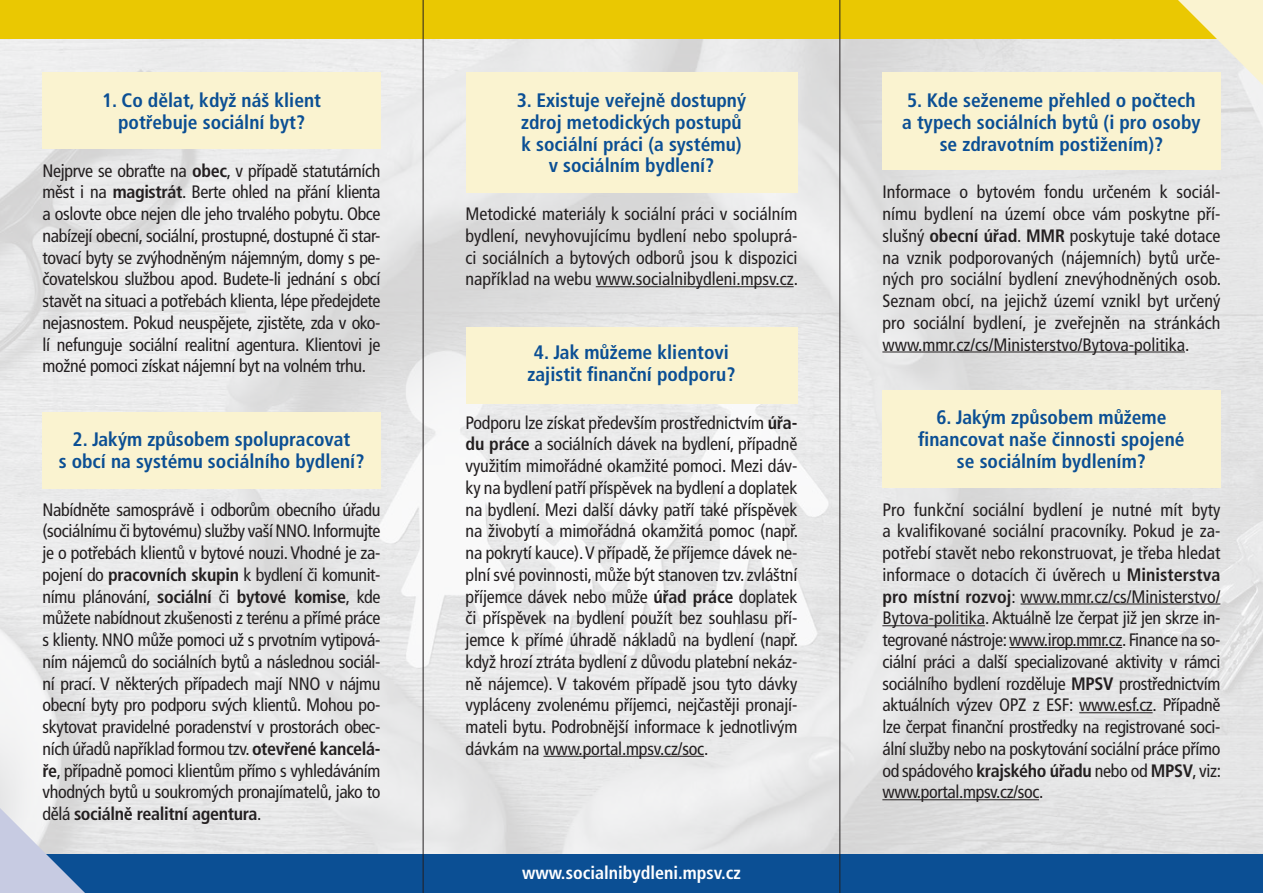
<style>
.page{position:relative;width:1263px;height:893px;background:#fff}
.page>*{position:absolute;margin:0;border:0;box-sizing:border-box;transform-origin:0 0}
.Titulek{font:700 condensed 19.5px/21.8px "Frutiger LT Com";color:#0b4f94;text-align:center}
.Základní_text{font:condensed 18px/21.8px "Frutiger LT Com";letter-spacing:-.02em;color:#231f20;text-align:justify}
.Základní_text-2{font:700 condensed 18px "Frutiger LT Com";color:#fff}
.s1{font-weight:700}
</style>
<div class="page">
<img style="left:0;top:38px;width:1263px;height:817px">
<div style="left:0;top:0;width:1263px;height:38px;background:#eac802"></div>
<svg style="left:1178px;top:0;width:85px;height:85px;background:#f1eac1"></svg>
<div style="left:0;top:855px;width:1263px;height:38px;background:#0b4f94"></div>
<svg style="left:0;top:808px;width:85px;height:85px"></svg>
<div style="left:466px;top:327px;width:331px;height:77px;background:#faf3d0"></div>
<div style="left:43px;top:412px;width:338px;height:77px;background:#faf3d0"></div>
<div style="left:43px;top:72px;width:338px;height:77px;background:#faf3d0"></div>
<div style="left:466px;top:72px;width:331px;height:120px;background:#faf3d0"></div>
<div style="left:882px;top:72px;width:338px;height:98px;background:#faf3d0"></div>
<div style="left:882px;top:390px;width:338px;height:98px;background:#faf3d0"></div>
<hr style="left:596px;top:286px;width:198px;height:1px;background:#231f20">
<hr style="left:543px;top:756px;width:161px;height:1px;background:#231f20">
<hr style="left:882px;top:352px;width:303px;height:1px;background:#231f20">
<hr style="left:1020px;top:604px;width:200px;height:1px;background:#231f20">
<hr style="left:882px;top:625px;width:103px;height:1px;background:#231f20">
<hr style="left:1009px;top:647px;width:113px;height:1px;background:#231f20">
<hr style="left:1079px;top:712px;width:73px;height:1px;background:#231f20">
<hr style="left:882px;top:799px;width:157px;height:1px;background:#231f20">
<hr style="left:423px;top:0;width:1px;height:893px;background:#231f20">
<hr style="left:840px;top:0;width:1px;height:893px;background:#231f20">
<p class="Titulek" style="left:102px;top:90px;width:221px">1. Co dělat, když náš klient potřebuje sociální byt?</p>
<p class="Základní_text" style="left:43px;top:160px;width:340px">Nejprve se obraťte na <span class="s1">obec</span>, v případě statutárních měst i na <span class="s1">magistrát</span>. Berte ohled na přání klienta a oslovte obce nejen dle jeho trvalého pobytu. Obce nabízejí obecní, sociální, prostupné, dostupné či star&shy;tovací byty se zvýhodněným nájemným, domy s pe&shy;čovatelskou službou apod. Budete-li jednání s obcí stavět na situaci a potřebách klienta, lépe předejdete nejasnostem. Pokud neuspějete, zjistěte, zda v oko&shy;lí nefunguje sociální realitní agentura. Klientovi je možné pomoci získat nájemní byt na volném trhu.</p>
<p class="Titulek" style="left:59px;top:429px;width:307px">2. Jakým způsobem spolupracovat<br>s obcí na systému sociálního bydlení?</p>
<p class="Základní_text" style="left:43px;top:499px;width:340px">Nabídněte samosprávě i odborům obecního úřadu (sociálnímu či bytovému) služby vaší NNO. Informujte je o potřebách klientů v bytové nouzi. Vhodné je za&shy;pojení do <span class="s1">pracovních skupin</span> k bydlení či komunit&shy;nímu plánování, <span class="s1">sociální</span> či <span class="s1">bytové komise</span>, kde můžete nabídnout zkušenosti z terénu a přímé práce s klienty. NNO může pomoci už s prvotním vytipová&shy;ním nájemců do sociálních bytů a následnou sociál&shy;ní prací. V některých případech mají NNO v nájmu obecní byty pro podporu svých klientů. Mohou po&shy;skytovat pravidelné poradenství v prostorách obec&shy;ních úřadů například formou tzv. <span class="s1">otevřené kancelá&shy;ře</span>, případně pomoci klientům přímo s vyhledáváním vhodných bytů u soukromých pronajímatelů, jako to dělá <span class="s1">sociálně realitní agentura</span>.</p>
<p class="Titulek" style="left:517px;top:90px;width:231px">3. Existuje veřejně dostupný zdroj metodických postupů k sociální práci (a systému) v sociálním bydlení?</p>
<p class="Základní_text" style="left:466px;top:203px;width:334px">Metodické materiály k sociální práci v sociálním bydlení, nevyhovujícímu bydlení nebo spoluprá&shy;ci sociálních a bytových odborů jsou k dispozici například na webu www.socialnibydleni.mpsv.cz.</p>
<p class="Titulek" style="left:528px;top:342px;width:209px">4. Jak můžeme klientovi zajistit finanční podporu?</p>
<p class="Základní_text" style="left:466px;top:412px;width:334px">Podporu lze získat především prostřednictvím <span class="s1">úřa&shy;du práce</span> a sociálních dávek na bydlení, případně využitím mimořádné okamžité pomoci. Mezi dáv&shy;ky na bydlení patří příspěvek na bydlení a doplatek na bydlení. Mezi další dávky patří také příspěvek na živobytí a mimořádná okamžitá pomoc (např. na pokrytí kauce). V případě, že příjemce dávek ne&shy;plní své povinnosti, může být stanoven tzv. zvláštní příjemce dávek nebo může <span class="s1">úřad práce</span> doplatek či příspěvek na bydlení použít bez souhlasu pří&shy;jemce k přímé úhradě nákladů na bydlení (např. když hrozí ztráta bydlení z důvodu platební nekáz&shy;ně nájemce). V takovém případě jsou tyto dávky vypláceny zvolenému příjemci, nejčastěji pronají&shy;mateli bytu. Podrobnější informace k jednotlivým dávkám na www.portal.mpsv.cz/soc.</p>
<p class="Základní_text-2" style="left:522px;top:862px;width:220px">www.socialnibydleni.mpsv.cz</p>
<p class="Titulek" style="left:902px;top:90px;width:300px">5. Kde seženeme přehled o počtech a typech sociálních bytů (i pro osoby se zdravotním postižením)?</p>
<p class="Základní_text" style="left:882px;top:181px;width:340px">Informace o bytovém fondu určeném k sociál&shy;nímu bydlení na území obce vám poskytne pří&shy;slušný <span class="s1">obecní úřad</span>. <span class="s1">MMR</span> poskytuje také dotace na vznik podporovaných (nájemních) bytů urče&shy;ných pro sociální bydlení znevýhodněných osob.<br>Seznam obcí, na jejichž území vznikl byt určený pro sociální bydlení, je zveřejněn na stránkách www.mmr.cz/cs/Ministerstvo/Bytova-politika.</p>
<p class="Titulek" style="left:918px;top:407px;width:268px">6. Jakým způsobem můžeme financovat naše činnosti spojené se sociálním bydlením?</p>
<p class="Základní_text" style="left:882px;top:499px;width:340px">Pro funkční sociální bydlení je nutné mít byty a kvalifikované sociální pracovníky. Pokud je za&shy;potřebí stavět nebo rekonstruovat, je třeba hledat informace o dotacích či úvěrech u <span class="s1">Ministerstva pro místní rozvoj</span>: www.mmr.cz/cs/Ministerstvo/ Bytova-politika. Aktuálně lze čerpat již jen skrze in&shy;tegrované nástroje: www.irop.mmr.cz. Finance na so&shy;ciální práci a další specializované aktivity v rámci sociálního bydlení rozděluje <span class="s1">MPSV</span> prostřednictvím aktuálních výzev OPZ z ESF: www.esf.cz. Případně lze čerpat finanční prostředky na registrované soci&shy;ální služby nebo na poskytování sociální práce přímo od spádového <span class="s1">krajského úřadu</span> nebo od <span class="s1">MPSV</span>, viz: www.portal.mpsv.cz/soc.</p>
</div>
